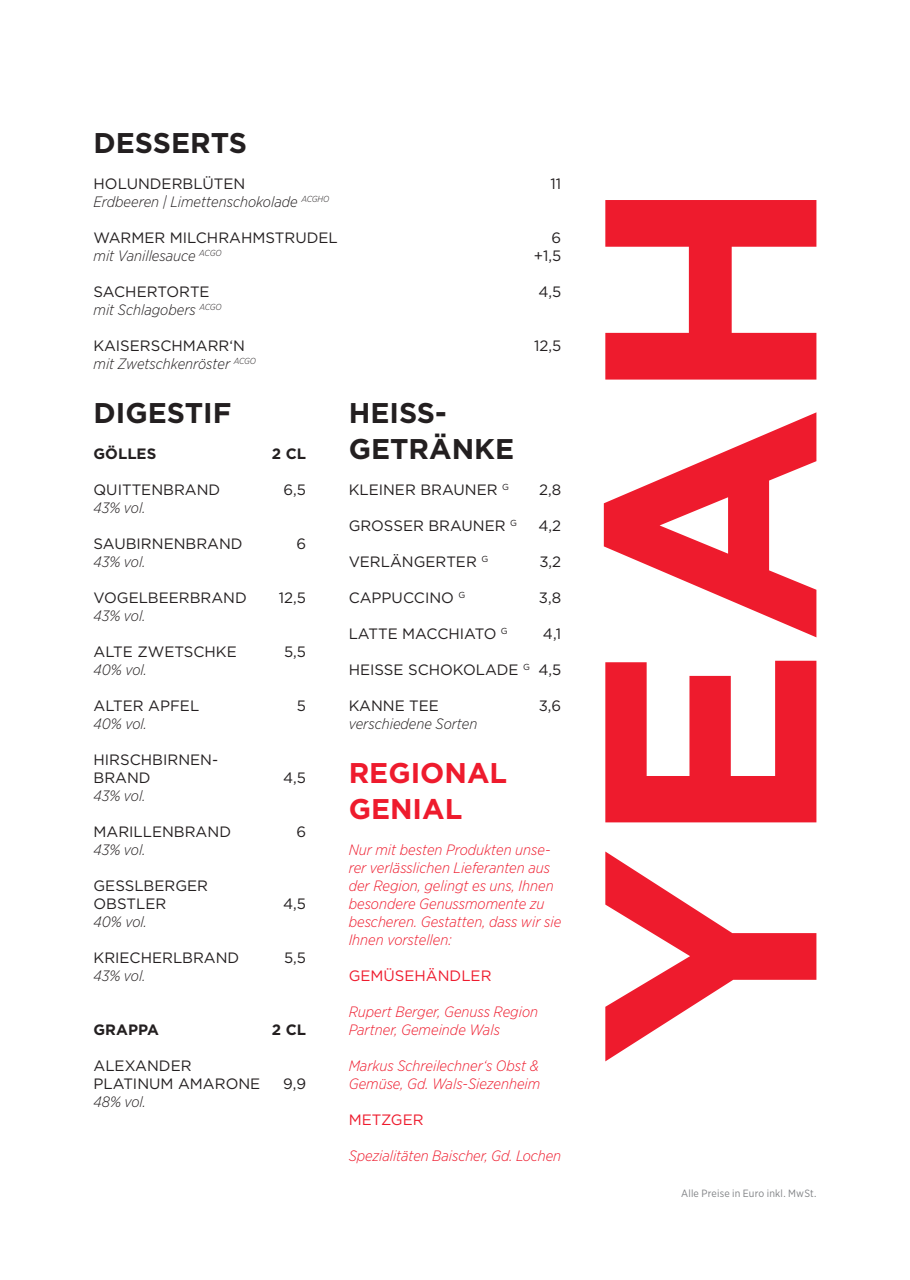
<style>
.page{position:relative;width:910px;height:1280px;background:#fff}
.page>*{position:absolute;margin:0;border:0;box-sizing:border-box;transform-origin:0 0}
.t1{font:700 28.5px/36px "Gotham";color:#231f20}
.t2{font:700 28.5px/36px "Gotham";color:#ee1b2d}
.t3{font:15px/18px "Gotham";color:#231f20}
.t4{font:italic 300 15px/18px "Gotham Narrow";color:#ee1b2d}
.t5{font:italic 300 15px "Gotham Narrow";color:#231f20}
.t6{font:15px "Gotham";color:#ee1b2d}
.t7{font:700 15px "Gotham";color:#231f20}
.t8{font:10.5px "Gotham Narrow";letter-spacing:.015em;color:#818386}
</style>
<div class="page">
<svg style="left:604px;top:200px;width:212px;height:861px"></svg>
<h1 class="t1" style="left:94px;top:124px;width:155px">DESSERTS</h1>
<p class="t3" style="left:94px;top:174px;width:153px">HOLUNDERBLÜTEN</p>
<p class="t3" style="left:551px;top:174px;width:12px">11</p>
<p class="t5" style="left:94px;top:192px;width:237px">Erdbeeren | Limettenschokolade <sup>ACGHO</sup></p>
<p class="t3" style="left:94px;top:228px;width:246px">WARMER MILCHRAHMSTRUDEL</p>
<p class="t3" style="left:552px;top:228px;width:11px">6</p>
<p class="t5" style="left:94px;top:246px;width:130px">mit Vanillesauce <sup>ACGO</sup></p>
<p class="t3" style="left:534px;top:246px;width:29px">+1,5</p>
<p class="t3" style="left:94px;top:282px;width:118px">SACHERTORTE</p>
<p class="t3" style="left:538px;top:282px;width:24px">4,5</p>
<p class="t5" style="left:94px;top:300px;width:130px">mit Schlagobers <sup>ACGO</sup></p>
<p class="t3" style="left:94px;top:336px;width:153px">KAISERSCHMARR‘N</p>
<p class="t3" style="left:534px;top:336px;width:29px">12,5</p>
<p class="t5" style="left:94px;top:354px;width:164px">mit Zwetschkenröster <sup>ACGO</sup></p>
<h1 class="t1" style="left:94px;top:394px;width:139px">DIGESTIF</h1>
<p class="t7" style="left:94px;top:443px;width:64px">GÖLLES</p>
<p class="t7" style="left:272px;top:443px;width:36px">2 CL</p>
<p class="t3" style="left:94px;top:480px;width:128px">QUITTENBRAND</p>
<p class="t3" style="left:284px;top:480px;width:24px">6,5</p>
<p class="t5" style="left:94px;top:498px;width:53px">43% vol.</p>
<p class="t3" style="left:94px;top:534px;width:151px">SAUBIRNENBRAND</p>
<p class="t3" style="left:296px;top:534px;width:11px">6</p>
<p class="t5" style="left:94px;top:552px;width:53px">43% vol.</p>
<p class="t3" style="left:94px;top:588px;width:155px">VOGELBEERBRAND</p>
<p class="t3" style="left:279px;top:588px;width:29px">12,5</p>
<p class="t5" style="left:94px;top:606px;width:53px">43% vol.</p>
<p class="t3" style="left:94px;top:642px;width:145px">ALTE ZWETSCHKE</p>
<p class="t3" style="left:284px;top:642px;width:24px">5,5</p>
<p class="t5" style="left:94px;top:660px;width:55px">40% vol.</p>
<p class="t3" style="left:94px;top:696px;width:107px">ALTER APFEL</p>
<p class="t3" style="left:297px;top:696px;width:11px">5</p>
<p class="t5" style="left:94px;top:714px;width:55px">40% vol.</p>
<p class="t3" style="left:94px;top:750px;width:126px">HIRSCHBIRNEN-<br>BRAND</p>
<h1 class="t1" style="left:349px;top:394px;width:167px">HEISS-<br>GETRÄNKE</h1>
<p class="t3" style="left:349px;top:480px;width:162px">KLEINER BRAUNER <sup>G</sup></p>
<p class="t3" style="left:539px;top:480px;width:24px">2,8</p>
<p class="t3" style="left:349px;top:516px;width:170px">GROSSER BRAUNER <sup>G</sup></p>
<p class="t3" style="left:539px;top:516px;width:24px">4,2</p>
<p class="t3" style="left:349px;top:552px;width:141px">VERLÄNGERTER <sup>G</sup></p>
<p class="t3" style="left:539px;top:552px;width:23px">3,2</p>
<p class="t3" style="left:349px;top:588px;width:118px">CAPPUCCINO <sup>G</sup></p>
<p class="t3" style="left:539px;top:588px;width:24px">3,8</p>
<p class="t3" style="left:349px;top:624px;width:161px">LATTE MACCHIATO <sup>G</sup></p>
<p class="t3" style="left:543px;top:624px;width:20px">4,1</p>
<p class="t3" style="left:349px;top:660px;width:214px">HEISSE SCHOKOLADE <sup>G</sup> 4,5</p>
<p class="t3" style="left:349px;top:696px;width:92px">KANNE TEE</p>
<p class="t3" style="left:539px;top:696px;width:24px">3,6</p>
<p class="t5" style="left:349px;top:714px;width:130px">verschiedene Sorten</p>
<h1 class="t2" style="left:349px;top:754px;width:160px">REGIONAL<br>GENIAL</h1>
<p class="t4" style="left:349px;top:840px;width:214px">Nur mit besten Produkten unse&shy;rer verlässlichen Lieferanten aus der Region, gelingt es uns, Ihnen besondere Genussmomente zu bescheren. Gestatten, dass wir sie<br>Ihnen vorstellen:</p>
<p class="t6" style="left:349px;top:966px;width:144px">GEMÜSEHÄNDLER</p>
<p class="t4" style="left:349px;top:1002px;width:191px">Rupert Berger, Genuss Region<br>Partner, Gemeinde Wals</p>
<p class="t4" style="left:349px;top:1056px;width:193px">Markus Schreilechner‘s Obst &amp;<br>Gemüse, Gd. Wals-Siezenheim</p>
<p class="t6" style="left:349px;top:1110px;width:76px">METZGER</p>
<p class="t4" style="left:349px;top:1146px;width:214px">Spezialitäten Baischer, Gd. Lochen</p>
<p class="t3" style="left:283px;top:768px;width:24px">4,5</p>
<p class="t5" style="left:94px;top:786px;width:53px">43% vol.</p>
<p class="t3" style="left:94px;top:822px;width:139px">MARILLENBRAND</p>
<p class="t3" style="left:296px;top:822px;width:11px">6</p>
<p class="t5" style="left:94px;top:840px;width:53px">43% vol.</p>
<p class="t3" style="left:94px;top:876px;width:116px">GESSLBERGER<br>OBSTLER</p>
<p class="t3" style="left:283px;top:894px;width:24px">4,5</p>
<p class="t5" style="left:94px;top:912px;width:55px">40% vol.</p>
<p class="t3" style="left:94px;top:948px;width:147px">KRIECHERLBRAND</p>
<p class="t3" style="left:284px;top:948px;width:24px">5,5</p>
<p class="t5" style="left:94px;top:966px;width:53px">43% vol.</p>
<p class="t7" style="left:94px;top:1019px;width:67px">GRAPPA</p>
<p class="t7" style="left:272px;top:1019px;width:36px">2 CL</p>
<p class="t3" style="left:94px;top:1056px;width:168px">ALEXANDER<br>PLATINUM AMARONE</p>
<p class="t3" style="left:283px;top:1074px;width:24px">9,9</p>
<p class="t5" style="left:94px;top:1092px;width:54px">48% vol.</p>
<p class="t8" style="left:681px;top:1186px;width:137px">Alle Preise in Euro inkl. MwSt.</p>
</div>
